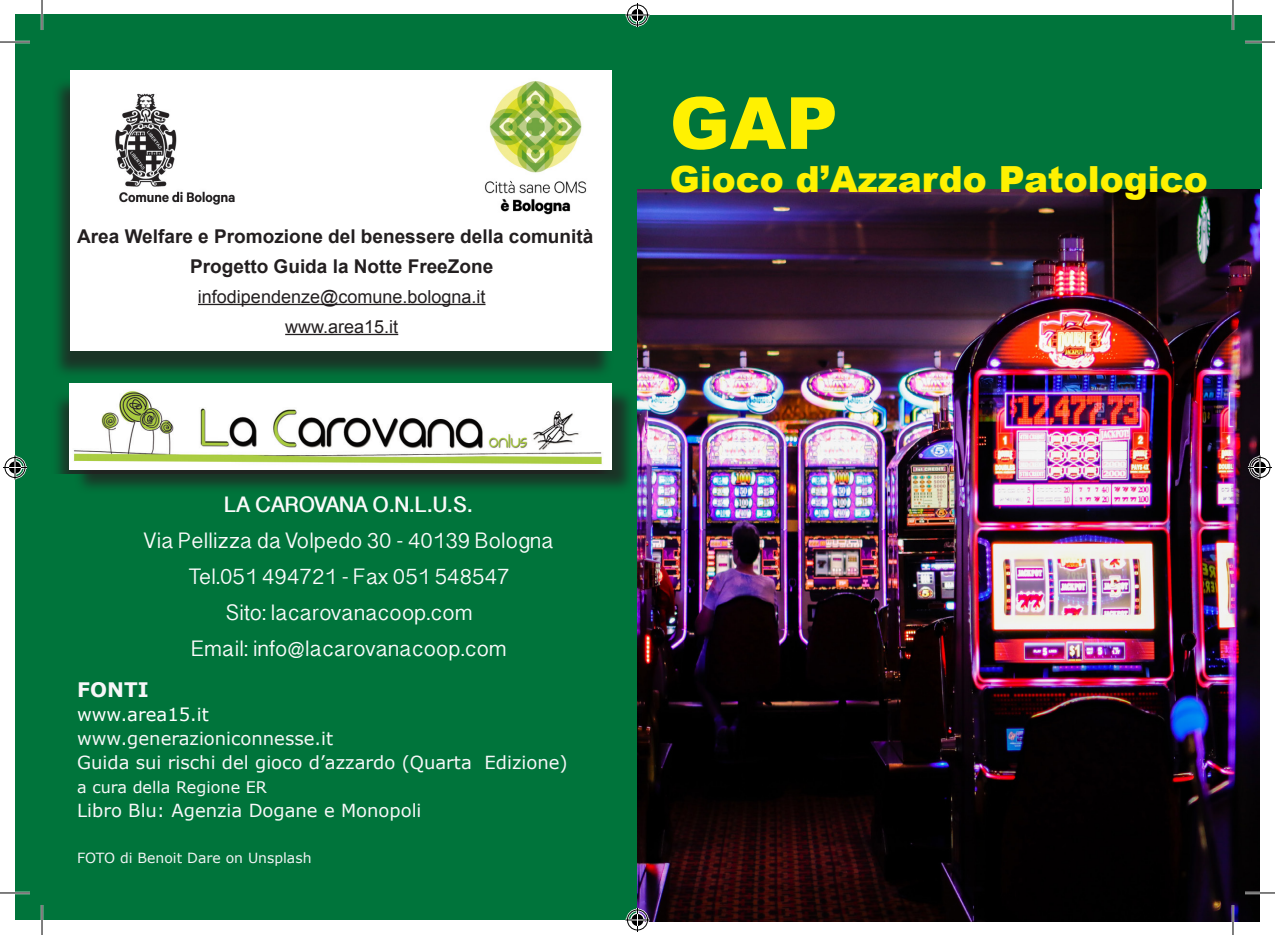
<style>
.page{position:relative;width:1275px;height:935px;background:#fff}
.page>*{position:absolute;margin:0;border:0;box-sizing:border-box;transform-origin:0 0}
.t1{font:900 72px "Arial";color:#fff101}
.t2{font:900 36px "Arial";color:#fff101}
.t3{font:22px "Devanagari Sangam MN";color:#fafafa}
.t4{font:700 22px "Devanagari Sangam MN";color:#fafafa}
.t5{font:700 20px "Verdana";color:#f7f7f8}
.t6{font:700 19px "Arial";color:#231f20}
.t7{font:18px "Verdana";color:#f7f7f8}
.t8{font:18px "Arial";color:#231f20}
.t9{font:18px "Verdana";color:#fff}
.t10{font:16px "Verdana";color:#f7f7f8}
.t11{font:14px "Verdana";color:#f2f3f4}
</style>
<div class="page">
<img style="left:636px;top:188px;width:623px;height:733px">
<div style="left:636px;top:15px;width:625px;height:173px;background:#00743b"></div>
<div style="left:15px;top:15px;width:621px;height:905px;background:#00743b"></div>
<div style="left:73px;top:387px;width:563px;height:108px;background:#231f20;opacity:.75"></div>
<div style="left:52px;top:391px;width:563px;height:82px;background:#231f20;opacity:.75"></div>
<img style="left:70px;top:384px;width:541px;height:86px">
<div style="left:51px;top:77px;width:563px;height:303px;background:#231f20;opacity:.75"></div>
<div style="left:70px;top:70px;width:541px;height:280px;background:#fff"></div>
<img style="left:484px;top:81px;width:103px;height:134px">
<hr style="left:198px;top:304px;width:287px;height:1px;background:#231f20">
<hr style="left:285px;top:334px;width:113px;height:1px;background:#231f20">
<img style="left:115px;top:93px;width:120px;height:112px">
<hr style="left:0;top:41px;width:30px;height:2px;background:#fff">
<hr style="left:1245px;top:41px;width:30px;height:2px;background:#fff">
<hr style="left:0;top:891px;width:30px;height:3px;background:#fff">
<hr style="left:1245px;top:891px;width:30px;height:3px;background:#fff">
<hr style="left:41px;top:0;width:2px;height:30px;background:#fff">
<hr style="left:41px;top:904px;width:2px;height:30px;background:#fff">
<hr style="left:1231px;top:0;width:3px;height:30px;background:#fff">
<hr style="left:1231px;top:904px;width:3px;height:30px;background:#fff">
<hr style="left:0;top:42px;width:30px;height:1px;background:#000">
<hr style="left:1245px;top:42px;width:30px;height:1px;background:#000">
<hr style="left:0;top:892px;width:30px;height:1px;background:#000">
<hr style="left:1245px;top:892px;width:30px;height:1px;background:#000">
<hr style="left:42px;top:0;width:1px;height:30px;background:#000">
<hr style="left:42px;top:904px;width:1px;height:30px;background:#000">
<hr style="left:1232px;top:0;width:1px;height:30px;background:#000">
<hr style="left:1232px;top:904px;width:1px;height:30px;background:#000">
<svg style="left:625px;top:3px;width:24px;height:24px"></svg>
<svg style="left:625px;top:907px;width:24px;height:24px"></svg>
<svg style="left:3px;top:455px;width:24px;height:24px"></svg>
<svg style="left:1248px;top:455px;width:24px;height:24px"></svg>
<p class="t6" style="left:77px;top:223px;width:518px">Area Welfare e Promozione del benessere della comunità</p>
<p class="t6" style="left:190px;top:253px;width:304px">Progetto Guida la Notte FreeZone</p>
<p class="t8" style="left:198px;top:284px;width:289px">infodipendenze@comune.bologna.it</p>
<p class="t8" style="left:285px;top:314px;width:115px">www.area15.it</p>
<p class="t4" style="left:224px;top:491px;width:250px">LA CAROVANA O.N.L.U.S.</p>
<p class="t3" style="left:144px;top:527px;width:411px">Via Pellizza da Volpedo 30 - 40139 Bologna</p>
<p class="t3" style="left:188px;top:563px;width:323px">Tel.051 494721 - Fax 051 548547</p>
<p class="t3" style="left:225px;top:599px;width:248px">Sito: lacarovanacoop.com</p>
<p class="t3" style="left:191px;top:635px;width:317px">Email: info@lacarovanacoop.com</p>
<p class="t5" style="left:77px;top:676px;width:73px">FONTI</p>
<p class="t9" style="left:77px;top:703px;width:133px">www.area15.it</p>
<p class="t7" style="left:77px;top:727px;width:257px">www.generazioniconnesse.it</p>
<p class="t7" style="left:77px;top:751px;width:492px">Guida sui rischi del gioco d’azzardo (Quarta Edizione)</p>
<p class="t10" style="left:77px;top:777px;width:191px">a cura della Regione ER</p>
<p class="t7" style="left:77px;top:799px;width:346px">Libro Blu: Agenzia Dogane e Monopoli</p>
<p class="t11" style="left:77px;top:848px;width:236px">FOTO di Benoit Dare on Unsplash</p>
<p class="t1" style="left:670px;top:71px;width:169px">GAP</p>
<p class="t2" style="left:670px;top:153px;width:539px">Gioco d’Azzardo Patologico</p>
</div>
